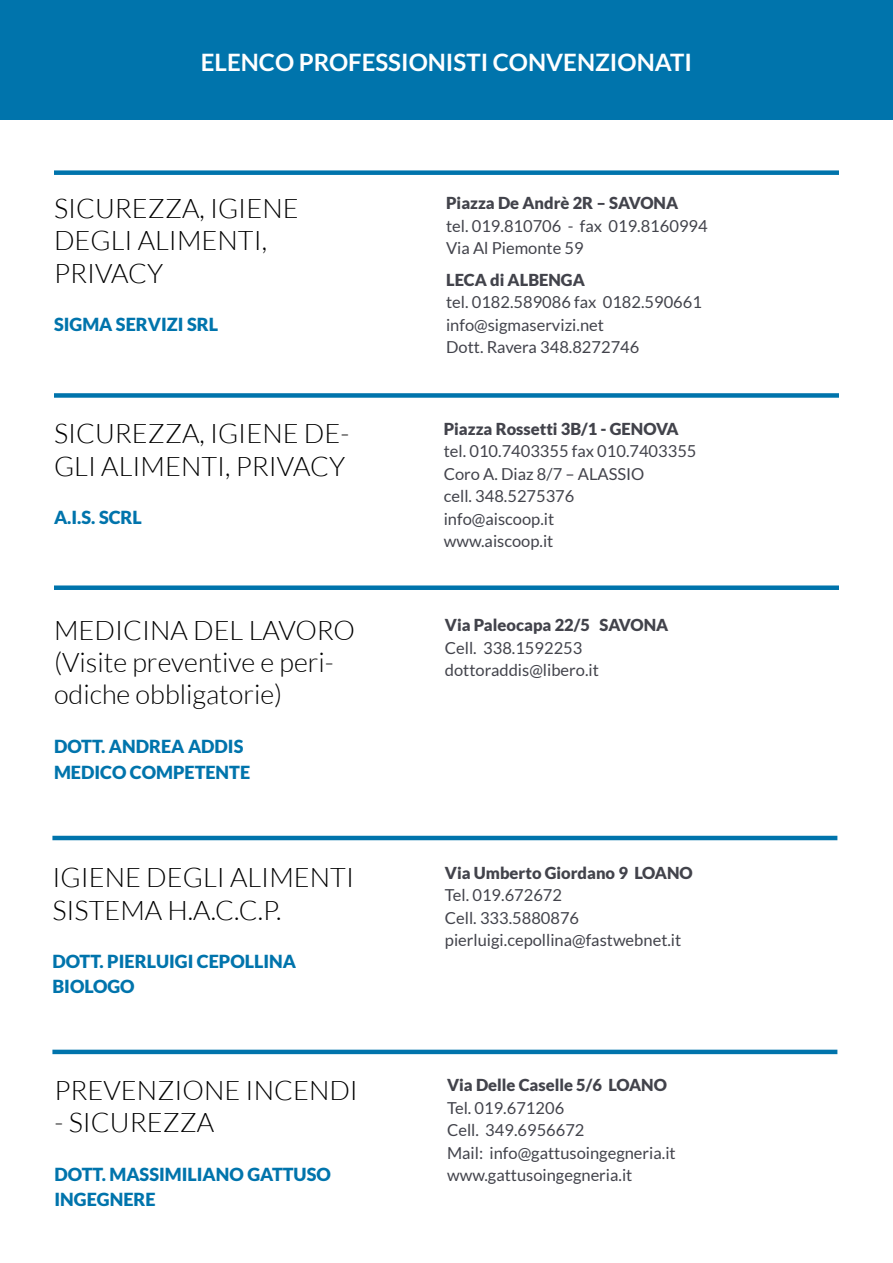
<style>
.page{position:relative;width:893px;height:1263px;background:#fff}
.page>*{position:absolute;margin:0;border:0;box-sizing:border-box;transform-origin:0 0}
.t1{font:300 27px/32.4px "Lato";color:#000}
.t2{font:700 24px "Lato";color:#fff}
.t3{font:900 18px/26.4px "Lato";color:#0074ac}
.t4{font:16.5px/22.5px "Lato";color:#42434b}
.t5{font:900 16.5px "Lato";color:#42434b}
</style>
<div class="page">
<div style="left:0;top:0;width:893px;height:119px;background:#0074ac"></div>
<div style="left:54px;top:170px;width:785px;height:5px;background:#0074ac"></div>
<div style="left:54px;top:393px;width:785px;height:5px;background:#0074ac"></div>
<div style="left:54px;top:585px;width:785px;height:5px;background:#0074ac"></div>
<hr style="left:52px;top:836px;width:785px;height:4px;background:#0074ac">
<hr style="left:52px;top:1050px;width:785px;height:4px;background:#0074ac">
<h2 class="t2" style="left:201px;top:49px;width:493px">ELENCO PROFESSIONISTI CONVENZIONATI</h2>
<h1 class="t1" style="left:54px;top:192px;width:246px">SICUREZZA, IGIENE<br>DEGLI ALIMENTI,<br>PRIVACY</h1>
<p class="t3" style="left:54px;top:311px;width:23px">SIGMA</p>
<p class="t3" style="left:116px;top:311px;width:21px">SERVIZI</p>
<p class="t3" style="left:187px;top:311px;width:21px">SRL</p>
<h1 class="t1" style="left:54px;top:417px;width:297px">SICUREZZA, IGIENE DE-<br>GLI ALIMENTI, PRIVACY</h1>
<p class="t3" style="left:54px;top:504px;width:89px">A.I.S. Scrl</p>
<h1 class="t1" style="left:54px;top:614px;width:302px">MEDICINA DEL LAVORO (Visite preventive e peri&shy;odiche obbligatorie)</h1>
<p class="t3" style="left:54px;top:733px;width:69px">Dott. ANDREA</p>
<p class="t3" style="left:188px;top:733px;width:13px">ADDI</p>
<p class="t3" style="left:54px;top:733px;width:198px;text-indent:180px">S<br>Medico Competente</p>
<h1 class="t1" style="left:52px;top:861px;width:303px">IGIENE DEGLI ALIMENTI<br>SISTEMA H.A.C.C.P.</h1>
<p class="t3" style="left:52px;top:948px;width:77px">Dott. PIERLUIGI</p>
<p class="t3" style="left:197px;top:948px;width:46px">CEPOLLINA</p>
<p class="t3" style="left:52px;top:973px;width:84px">Biologo</p>
<h1 class="t1" style="left:55px;top:1074px;width:305px">PREVENZIONE INCENDI</h1>
<h1 class="t1" style="left:55px;top:1106px;width:161px">- SICUREZZA</h1>
<p class="t3" style="left:55px;top:1161px;width:116px">Dott. MASSIMILIANO</p>
<p class="t3" style="left:247px;top:1161px;width:13px">GATTU</p>
<p class="t3" style="left:307px;top:1161px;width:25px">SO</p>
<p class="t3" style="left:55px;top:1186px;width:103px">Ingegnere</p>
<p class="t5" style="left:446px;top:194px;width:186px">Piazza De Andrè 2R – SAVONA</p>
<p class="t4" style="left:446px;top:214px;width:263px">tel. 019.810706 - fax 019.8160994<br>Via Al Piemonte 59</p>
<p class="t5" style="left:446px;top:270px;width:11px">LECA</p>
<p class="t5" style="left:490px;top:270px;width:62px">di ALBENGA</p>
<p class="t4" style="left:446px;top:291px;width:257px">tel. 0182.589086 fax 0182.590661 info@sigmaservizi.net<br>Dott. Ravera 348.8272746</p>
<p class="t5" style="left:444px;top:419px;width:177px">Piazza Rossetti 3B/1 - GENOVA</p>
<p class="t4" style="left:444px;top:440px;width:254px">tel. 010.7403355 fax 010.7403355<br>Coro A. Diaz 8/7 – ALASSIO<br>cell. 348.5275376<br>info@aiscoop.it<br>www.aiscoop.it</p>
<p class="t5" style="left:445px;top:615px;width:177px">Via Paleocapa 22/5 SAVONA</p>
<p class="t4" style="left:445px;top:636px;width:155px">Cell. 338.1592253 dottoraddis@libero.it</p>
<p class="t5" style="left:445px;top:863px;width:202px">Via Umberto Giordano 9 LOANO</p>
<p class="t4" style="left:445px;top:884px;width:238px">Tel. 019.672672<br>Cell. 333.5880876 pierluigi.cepollina@fastwebnet.it</p>
<p class="t5" style="left:447px;top:1075px;width:174px">Via Delle Caselle 5/6 LOANO</p>
<p class="t4" style="left:447px;top:1096px;width:230px">Tel. 019.671206<br>Cell. 349.6956672<br>Mail: info@gattusoingegneria.it www.gattusoingegneria.it</p>
</div>
